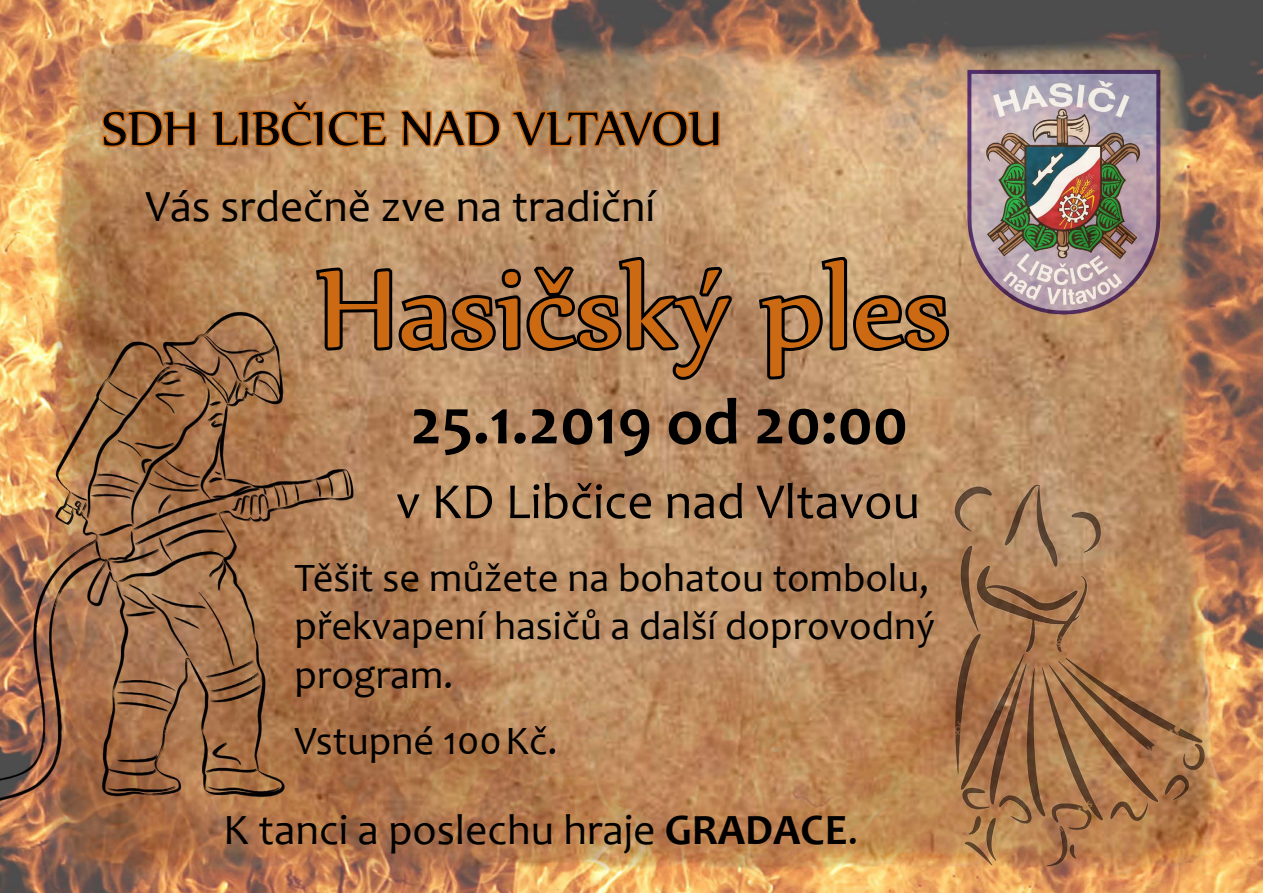
<style>
.page{position:relative;width:1263px;height:893px;background:#fff}
.page>*{position:absolute;margin:0;border:0;box-sizing:border-box;transform-origin:0 0}
.t1{font:132px "Nyala";color:#cc6a14}
.t2{font:700 66px "Candara";color:#000}
.t3{font:57px "Nyala";color:#000}
.t4{font:51px "Candara";color:#000}
.t5{font:45px "Candara";color:#000}
.t6{font:43.5px "Candara";color:#000}
.t7{font:40.5px/48.6px "Candara";color:#000}
.s1{font-weight:700}
</style>
<div class="page">
<img style="left:0;top:0;width:1263px;height:893px">
<svg style="left:100px;top:109px;width:98px;height:40px"></svg>
<svg style="left:210px;top:98px;width:179px;height:51px"></svg>
<svg style="left:399px;top:103px;width:103px;height:57px"></svg>
<svg style="left:510px;top:108px;width:211px;height:53px"></svg>
<svg style="left:313px;top:254px;width:424px;height:639px"></svg>
<svg style="left:756px;top:254px;width:198px;height:129px"></svg>
<h3 class="t3" style="left:102px;top:94px;width:622px">SDH LIBČICE NAD VLTAVOU</h3>
<p class="t5" style="left:146px;top:178px;width:511px">Vás srdečně zve na tradiční</p>
<h1 class="t1" style="left:317px;top:229px;width:633px">Hasičský ples</h1>
<h2 class="t2" style="left:410px;top:381px;width:499px">25.1.2019 od 20:00</h2>
<p class="t4" style="left:396px;top:469px;width:525px">v KD Libčice nad Vltavou</p>
<p class="t7" style="left:294px;top:553px;width:642px">Těšit se můžete na bohatou tombolu, překvapení hasičů a další doprovodný program.</p>
<p class="t7" style="left:294px;top:717px;width:265px">Vstupné 100 Kč.</p>
<p class="t6" style="left:223px;top:802px;width:637px">K tanci a poslechu hraje <span class="s1">GRADACE</span>.</p>
</div>
